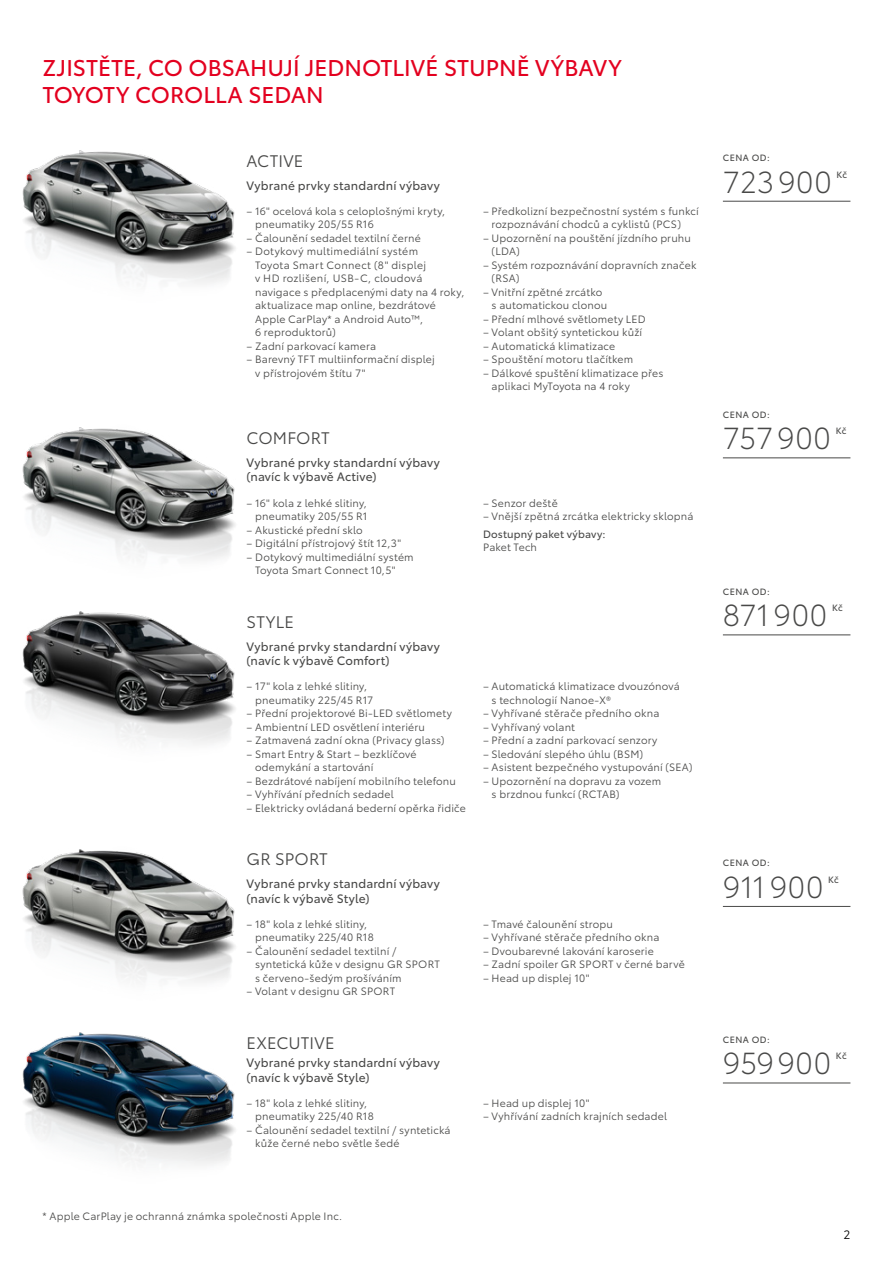
<style>
.page{position:relative;width:893px;height:1263px;background:#fff}
.page>*{position:absolute;margin:0;border:0;box-sizing:border-box;transform-origin:0 0}
.t1{font:300 30px "Toyota Type";letter-spacing:.025em;color:#494948}
.t2{font:22.5px/27px "Toyota Type";color:#e3001f}
.t3{font:16.5px "Toyota Type";letter-spacing:.01em;color:#494948}
.t4{font:12px/14.4px "Toyota Type";letter-spacing:.01em;color:#494948}
.t5{font:12px "Toyota Type";color:#000}
.t6{font:10.5px/13.5px "Toyota Type";letter-spacing:.015em;color:#494948}
.t7{font:10.5px "Toyota Type";letter-spacing:.015em;color:#494948}
.t8{font:9px "Toyota Type";letter-spacing:.055em;color:#494948}
</style>
<div class="page">
<img style="left:22px;top:150px;width:214px;height:134px">
<img style="left:22px;top:427px;width:213px;height:133px">
<img style="left:22px;top:611px;width:214px;height:133px">
<img style="left:22px;top:849px;width:214px;height:133px">
<img style="left:22px;top:1032px;width:214px;height:133px">
<hr style="left:723px;top:201px;width:127px;height:1px;background:#494948">
<hr style="left:723px;top:458px;width:127px;height:1px;background:#494948">
<hr style="left:723px;top:635px;width:127px;height:1px;background:#494948">
<hr style="left:723px;top:906px;width:127px;height:1px;background:#494948">
<hr style="left:723px;top:1083px;width:127px;height:1px;background:#494948">
<h2 class="t2" style="left:43px;top:53px;width:581px">ZJISTĚTE, CO OBSAHUJÍ JEDNOTLIVÉ STUPNĚ VÝBAVY<br>TOYOTY COROLLA SEDAN</h2>
<h3 class="t3" style="left:247px;top:149px;width:58px">ACTIVE</h3>
<p class="t4" style="left:247px;top:177px;width:195px">Vybrané prvky standardní výbavy</p>
<p class="t6" style="left:255px;top:203px;width:192px;text-indent:-9px">– 16" ocelová kola s celoplošnými kryty, pneumatiky 205/55 R16</p>
<p class="t6" style="left:247px;top:230px;width:176px">– Čalounění sedadel textilní černé</p>
<p class="t6" style="left:255px;top:244px;width:211px;text-indent:-9px">– Dotykový multimediální systém<br>Toyota Smart Connect (8" displej<br>v HD rozlišení, USB-C, cloudová navigace s předplacenými daty na 4 roky, aktualizace map online, bezdrátové<br>Apple CarPlay* a Android Auto™,<br>6 reproduktorů)</p>
<p class="t6" style="left:247px;top:338px;width:131px">– Zadní parkovací kamera</p>
<p class="t6" style="left:255px;top:352px;width:181px;text-indent:-9px">– Barevný TFT multiinformační displej v přístrojovém štítu 7"</p>
<h3 class="t3" style="left:247px;top:426px;width:85px">COMFORT</h3>
<p class="t4" style="left:247px;top:454px;width:195px">Vybrané prvky standardní výbavy (navíc k výbavě Active)</p>
<p class="t6" style="left:247px;top:495px;width:123px;text-align:right">– 16" kola z lehké slitiny, pneumatiky 205/55 R1</p>
<p class="t6" style="left:247px;top:522px;width:118px">– Akustické přední sklo</p>
<p class="t6" style="left:247px;top:536px;width:156px">– Digitální přístrojový štít 12,3"</p>
<p class="t6" style="left:255px;top:549px;width:160px;text-indent:-9px">– Dotykový multimediální systém<br>Toyota Smart Connect 10,5"</p>
<h3 class="t3" style="left:247px;top:610px;width:49px">STYLE</h3>
<p class="t4" style="left:247px;top:638px;width:195px">Vybrané prvky standardní výbavy (navíc k výbavě Comfort)</p>
<p class="t6" style="left:255px;top:679px;width:120px;text-indent:-9px">– 17" kola z lehké slitiny, pneumatiky 225/45 R17</p>
<p class="t6" style="left:247px;top:706px;width:207px">– Přední projektorové Bi‑LED světlomety</p>
<p class="t6" style="left:247px;top:719px;width:180px">– Ambientní LED osvětlení interiéru</p>
<p class="t6" style="left:247px;top:733px;width:199px">– Zatmavená zadní okna (Privacy glass)</p>
<p class="t6" style="left:255px;top:746px;width:163px;text-indent:-9px">– Smart Entry &amp; Start – bezklíčové odemykání a startování</p>
<p class="t6" style="left:247px;top:773px;width:211px">– Bezdrátové nabíjení mobilního telefonu</p>
<p class="t6" style="left:247px;top:787px;width:149px">– Vyhřívání předních sedadel</p>
<p class="t6" style="left:247px;top:800px;width:221px">– Elektricky ovládaná bederní opěrka řidiče</p>
<h3 class="t3" style="left:247px;top:847px;width:83px">GR SPORT</h3>
<p class="t4" style="left:247px;top:876px;width:195px">Vybrané prvky standardní výbavy (navíc k výbavě Style)</p>
<p class="t6" style="left:255px;top:916px;width:120px;text-indent:-9px">– 18" kola z lehké slitiny, pneumatiky 225/40 R18</p>
<p class="t6" style="left:255px;top:943px;width:186px;text-indent:-9px">– Čalounění sedadel textilní / syntetická kůže v designu GR SPORT s červeno‑šedým prošíváním</p>
<p class="t6" style="left:247px;top:984px;width:150px">– Volant v designu GR SPORT</p>
<h3 class="t3" style="left:247px;top:1030px;width:89px">EXECUTIVE</h3>
<p class="t4" style="left:247px;top:1055px;width:195px">Vybrané prvky standardní výbavy (navíc k výbavě Style)</p>
<p class="t6" style="left:255px;top:1095px;width:120px;text-indent:-9px">– 18" kola z lehké slitiny, pneumatiky 225/40 R18</p>
<p class="t6" style="left:255px;top:1122px;width:197px;text-indent:-9px">– Čalounění sedadel textilní / syntetická kůže černé nebo světle šedé</p>
<p class="t6" style="left:492px;top:203px;width:209px;text-indent:-9px">– Předkolizní bezpečnostní systém s funkcí rozpoznávání chodců a cyklistů (PCS)</p>
<p class="t6" style="left:492px;top:230px;width:201px;text-indent:-9px">– Upozornění na pouštění jízdního pruhu (LDA)</p>
<p class="t6" style="left:492px;top:257px;width:206px;text-indent:-9px">– Systém rozpoznávání dopravních značek (RSA)</p>
<p class="t6" style="left:492px;top:284px;width:117px;text-indent:-9px">– Vnitřní zpětné zrcátko s automatickou clonou</p>
<p class="t6" style="left:483px;top:311px;width:164px">– Přední mlhové světlomety LED</p>
<p class="t6" style="left:483px;top:325px;width:161px">– Volant obšitý syntetickou kůží</p>
<p class="t6" style="left:483px;top:338px;width:134px">– Automatická klimatizace</p>
<p class="t6" style="left:483px;top:352px;width:152px">– Spouštění motoru tlačítkem</p>
<p class="t6" style="left:492px;top:365px;width:173px;text-indent:-9px">– Dálkové spuštění klimatizace přes aplikaci MyToyota na 4 roky</p>
<p class="t6" style="left:483px;top:495px;width:76px">– Senzor deště</p>
<p class="t6" style="left:483px;top:509px;width:212px">– Vnější zpětná zrcátka elektricky sklopná</p>
<p class="t7" style="left:483px;top:526px;width:124px">Dostupný paket výbavy:</p>
<p class="t6" style="left:483px;top:540px;width:55px">Paket Tech</p>
<p class="t6" style="left:492px;top:679px;width:190px;text-indent:-9px">– Automatická klimatizace dvouzónová s technologií Nanoe-X®</p>
<p class="t6" style="left:483px;top:706px;width:178px">– Vyhřívané stěrače předního okna</p>
<p class="t6" style="left:483px;top:719px;width:93px">– Vyhřívaný volant</p>
<p class="t6" style="left:483px;top:733px;width:176px">– Přední a zadní parkovací senzory</p>
<p class="t6" style="left:483px;top:746px;width:162px">– Sledování slepého úhlu (BSM)</p>
<p class="t6" style="left:483px;top:760px;width:211px">– Asistent bezpečného vystupování (SEA)</p>
<p class="t6" style="left:492px;top:773px;width:171px;text-indent:-9px">– Upozornění na dopravu za vozem s brzdnou funkcí (RCTAB)</p>
<p class="t6" style="left:483px;top:916px;width:131px">– Tmavé čalounění stropu</p>
<p class="t6" style="left:483px;top:930px;width:178px">– Vyhřívané stěrače předního okna</p>
<p class="t6" style="left:483px;top:943px;width:172px">– Dvoubarevné lakování karoserie</p>
<p class="t6" style="left:483px;top:957px;width:203px">– Zadní spoiler GR SPORT v černé barvě</p>
<p class="t6" style="left:483px;top:970px;width:108px">– Head up displej 10"</p>
<p class="t6" style="left:483px;top:1095px;width:108px">– Head up displej 10"</p>
<p class="t6" style="left:483px;top:1109px;width:186px">– Vyhřívání zadních krajních sedadel</p>
<p class="t8" style="left:723px;top:151px;width:48px">CENA OD:</p>
<h1 class="t1" style="left:723px;top:160px;width:110px">723900</h1>
<p class="t8" style="left:836px;top:168px;width:12px">Kč</p>
<p class="t8" style="left:723px;top:408px;width:48px">CENA OD:</p>
<h1 class="t1" style="left:723px;top:417px;width:110px">757900</h1>
<p class="t8" style="left:836px;top:424px;width:12px">Kč</p>
<p class="t8" style="left:723px;top:585px;width:48px">CENA OD:</p>
<h1 class="t1" style="left:723px;top:594px;width:106px">871900</h1>
<p class="t8" style="left:832px;top:601px;width:12px">Kč</p>
<p class="t8" style="left:723px;top:856px;width:48px">CENA OD:</p>
<h1 class="t1" style="left:723px;top:865px;width:102px">911900</h1>
<p class="t8" style="left:828px;top:873px;width:12px">Kč</p>
<p class="t8" style="left:723px;top:1033px;width:48px">CENA OD:</p>
<h1 class="t1" style="left:723px;top:1042px;width:110px">959900</h1>
<p class="t8" style="left:836px;top:1049px;width:12px">Kč</p>
<p class="t6" style="left:43px;top:1209px;width:301px">* Apple CarPlay je ochranná známka společnosti Apple Inc.</p>
<p class="t5" style="left:843px;top:1226px;width:8px">2</p>
</div>
